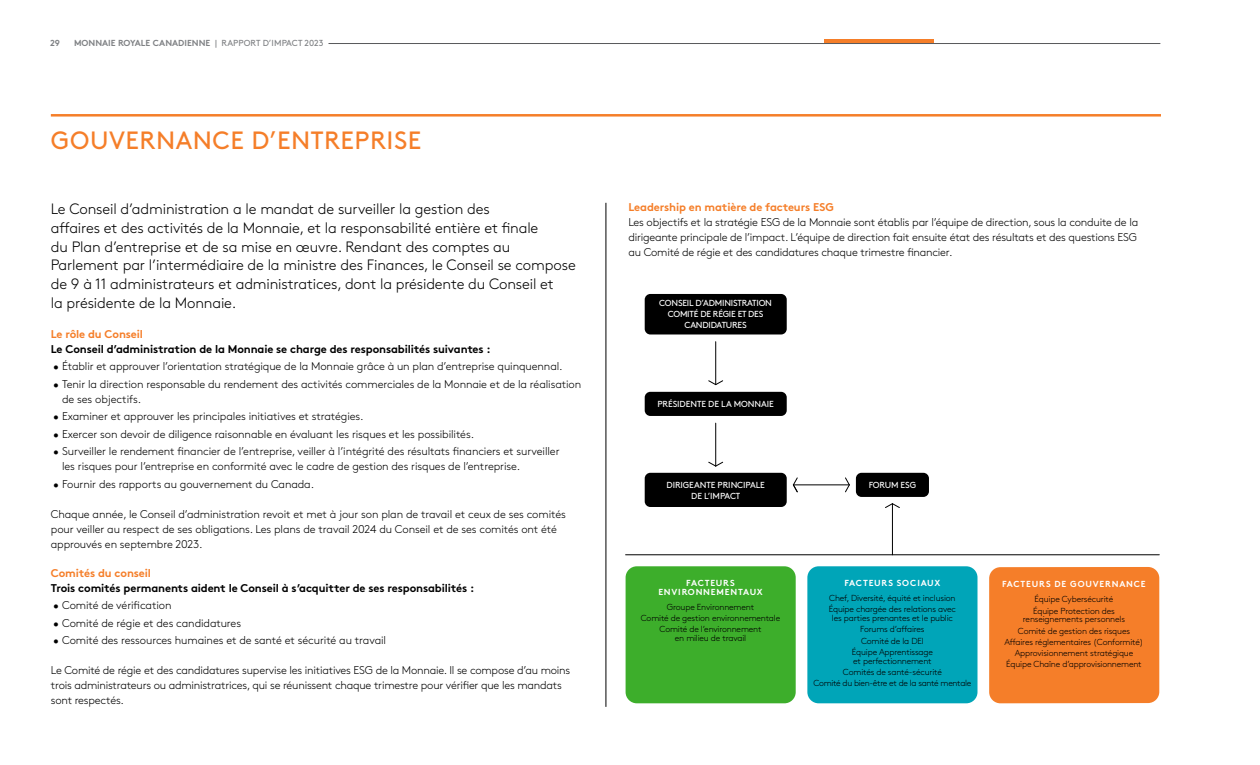
<style>
.page{position:relative;width:1260px;height:765px;background:#fff}
.page>*{position:absolute;margin:0;border:0;box-sizing:border-box;transform-origin:0 0}
.t1{font:25px "Brown Pro";letter-spacing:.02em;color:#f57e29}
.t2{font:300 15px/18.8px "Brown Pro";letter-spacing:-.01em;color:#000}
.t3{font:300 11.25px/15px "Brown Pro";letter-spacing:-.01em;color:#000}
.t4{font:700 11.25px "Brown Pro";letter-spacing:-.01em;color:#000}
.t5{font:700 11.25px "Brown Pro";letter-spacing:-.01em;color:#f57e29}
.t6{font:300 8.75px/11.2px "Brown Pro";letter-spacing:-.02em;color:#000;text-align:center}
.t7{font:8.75px/11.2px "Brown Pro";letter-spacing:-.025em;color:#fff;text-align:center}
.t8{font:700 8.75px/8.8px "Brown Pro";letter-spacing:.09em;color:#fff;text-align:center}
.t9{font:700 8.75px "Brown Pro";color:#808285}
.s1{font-weight:400}
</style>
<div class="page">
<hr style="left:328px;top:43px;width:832px;height:1px;background:#58595b">
<hr style="left:606px;top:203px;width:1px;height:504px;background:#000">
<div style="left:856px;top:473px;width:73px;height:24px;background:#000;border-radius:6px"></div>
<div style="left:645px;top:294px;width:142px;height:40px;background:#000;border-radius:6px"></div>
<div style="left:645px;top:392px;width:142px;height:24px;background:#000;border-radius:6px"></div>
<div style="left:645px;top:473px;width:142px;height:34px;background:#000;border-radius:6px"></div>
<div style="left:626px;top:566px;width:170px;height:137px;background:#3dae2b;border-radius:11px"></div>
<div style="left:807px;top:566px;width:171px;height:137px;background:#00a5b8;border-radius:11px"></div>
<div style="left:989px;top:567px;width:170px;height:136px;background:#f57e29;border-radius:11px"></div>
<hr style="left:715px;top:342px;width:1px;height:43px;background:#000">
<svg style="left:708px;top:379px;width:16px;height:7px"></svg>
<hr style="left:626px;top:554px;width:533px;height:1px;background:#000">
<hr style="left:715px;top:423px;width:1px;height:43px;background:#000">
<svg style="left:708px;top:461px;width:16px;height:6px"></svg>
<hr style="left:892px;top:504px;width:1px;height:51px;background:#000">
<svg style="left:885px;top:503px;width:15px;height:6px"></svg>
<hr style="left:51px;top:114px;width:1110px;height:3px;background:#f57e29">
<hr style="left:825px;top:39px;width:109px;height:4px;background:#f57e29">
<hr style="left:793px;top:484px;width:56px;height:1px;background:#000">
<svg style="left:844px;top:477px;width:6px;height:16px"></svg>
<svg style="left:792px;top:477px;width:7px;height:16px"></svg>
<p class="t9" style="left:50px;top:36px;width:11px">29</p>
<p class="t9" style="left:74px;top:36px;width:251px">MONNAIE ROYALE CANADIENNE <span class="s1">| RAPPORT D’IMPACT 2023</span></p>
<h1 class="t1" style="left:51px;top:121px;width:372px">GOUVERNANCE D’ENTREPRISE</h1>
<p class="t2" style="left:51px;top:198px;width:526px">Le Conseil d’administration a le mandat de surveiller la gestion des<br>affaires et des activités de la Monnaie, et la responsabilité entière et finale<br>du Plan d’entreprise et de sa mise en œuvre. Rendant des comptes au Parlement par l’intermédiaire de la ministre des Finances, le Conseil se compose de 9 à 11 administrateurs et administratices, dont la présidente du Conseil et<br>la présidente de la Monnaie.</p>
<p class="t5" style="left:51px;top:325px;width:94px">Le rôle du Conseil</p>
<p class="t4" style="left:51px;top:340px;width:441px">Le Conseil d’administration de la Monnaie se charge des responsabilités suivantes :</p>
<p class="t3" style="left:53px;top:358px;width:509px">• Établir et approuver l’orientation stratégique de la Monnaie grâce à un plan d’entreprise quinquennal.</p>
<p class="t3" style="left:62px;top:376px;width:521px;text-indent:-9px">• Tenir la direction responsable du rendement des activités commerciales de la Monnaie et de la réalisation de ses objectifs.</p>
<p class="t3" style="left:53px;top:408px;width:310px">• Examiner et approuver les principales initiatives et stratégies.</p>
<p class="t3" style="left:53px;top:426px;width:420px">• Exercer son devoir de diligence raisonnable en évaluant les risques et les possibilités.</p>
<p class="t3" style="left:62px;top:443px;width:499px;text-indent:-9px">• Surveiller le rendement financier de l’entreprise, veiller à l’intégrité des résultats financiers et surveiller les risques pour l’entreprise en conformité avec le cadre de gestion des risques de l’entreprise.</p>
<p class="t3" style="left:53px;top:476px;width:260px">• Fournir des rapports au gouvernement du Canada.</p>
<p class="t3" style="left:51px;top:506px;width:517px">Chaque année, le Conseil d’administration revoit et met à jour son plan de travail et ceux de ses comités pour veiller au respect de ses obligations. Les plans de travail 2024 du Conseil et de ses comités ont été approuvés en septembre 2023.</p>
<p class="t5" style="left:51px;top:564px;width:102px">Comités du conseil</p>
<p class="t4" style="left:51px;top:579px;width:425px">Trois comités permanents aident le Conseil à s’acquitter de ses responsabilités :</p>
<p class="t3" style="left:53px;top:597px;width:120px">• Comité de vérification</p>
<p class="t3" style="left:53px;top:614px;width:190px">• Comité de régie et des candidatures</p>
<p class="t3" style="left:53px;top:632px;width:335px">• Comité des ressources humaines et de santé et sécurité au travail</p>
<p class="t3" style="left:51px;top:662px;width:521px">Le Comité de régie et des candidatures supervise les initiatives ESG de la Monnaie. Il se compose d’au moins trois administrateurs ou administratrices, qui se réunissent chaque trimestre pour vérifier que les mandats sont respectés.</p>
<p class="t5" style="left:628px;top:198px;width:207px">Leadership en matière de facteurs ESG</p>
<p class="t3" style="left:628px;top:214px;width:511px;text-align:justify">Les objectifs et la stratégie ESG de la Monnaie sont établis par l’équipe de direction, sous la conduite de la dirigeante principale de l’impact. L’équipe de direction fait ensuite état des résultats et des questions ESG au Comité de régie et des candidatures chaque trimestre financier.</p>
<p class="t7" style="left:659px;top:297px;width:114px">CONSEIL D’ADMINISTRATION<br>COMITÉ DE RÉGIE ET DES<br>CANDIDATURES</p>
<p class="t7" style="left:657px;top:397px;width:118px">PRÉSIDENTE DE LA MONNAIE</p>
<p class="t7" style="left:667px;top:478px;width:100px">DIRIGEANTE PRINCIPALE<br>DE L’IMPACT</p>
<p class="t7" style="left:869px;top:479px;width:49px">FORUM ESG</p>
<p class="t8" style="left:658px;top:578px;width:106px">FACTEURS<br>ENVIRONNEMENTAUX</p>
<p class="t6" style="left:641px;top:601px;width:141px">Groupe Environnement<br>Comité de gestion environnementale<br>Comité de l’environnement</p>
<p class="t6" style="left:675px;top:632px;width:73px">en milieu de travail</p>
<p class="t8" style="left:845px;top:578px;width:97px">FACTEURS SOCIAUX</p>
<p class="t6" style="left:829px;top:592px;width:129px;text-align:left">Chef, Diversité, équité et inclusion<br>Équipe chargée des relations avec</p>
<p class="t6" style="left:832px;top:612px;width:123px">les parties prenantes et le public<br>Forums d’affaires<br>Comité de la DEI<br>Équipe Apprentissage</p>
<p class="t6" style="left:814px;top:654px;width:159px">et perfectionnement<br>Comités de santé-sécurité<br>Comité du bien-être et de la santé mentale</p>
<p class="t8" style="left:1002px;top:579px;width:145px">FACTEURS DE GOUVERNANCE</p>
<p class="t6" style="left:1033px;top:593px;width:83px;text-align:left">Équipe Cybersécurité<br>Équipe Protection des</p>
<p class="t6" style="left:1004px;top:613px;width:141px">renseignements personnels<br>Comité de gestion des risques Affaires réglementaires (Conformité)<br>Approvisionnement stratégique Équipe Chaîne d’approvisionnement</p>
</div>
